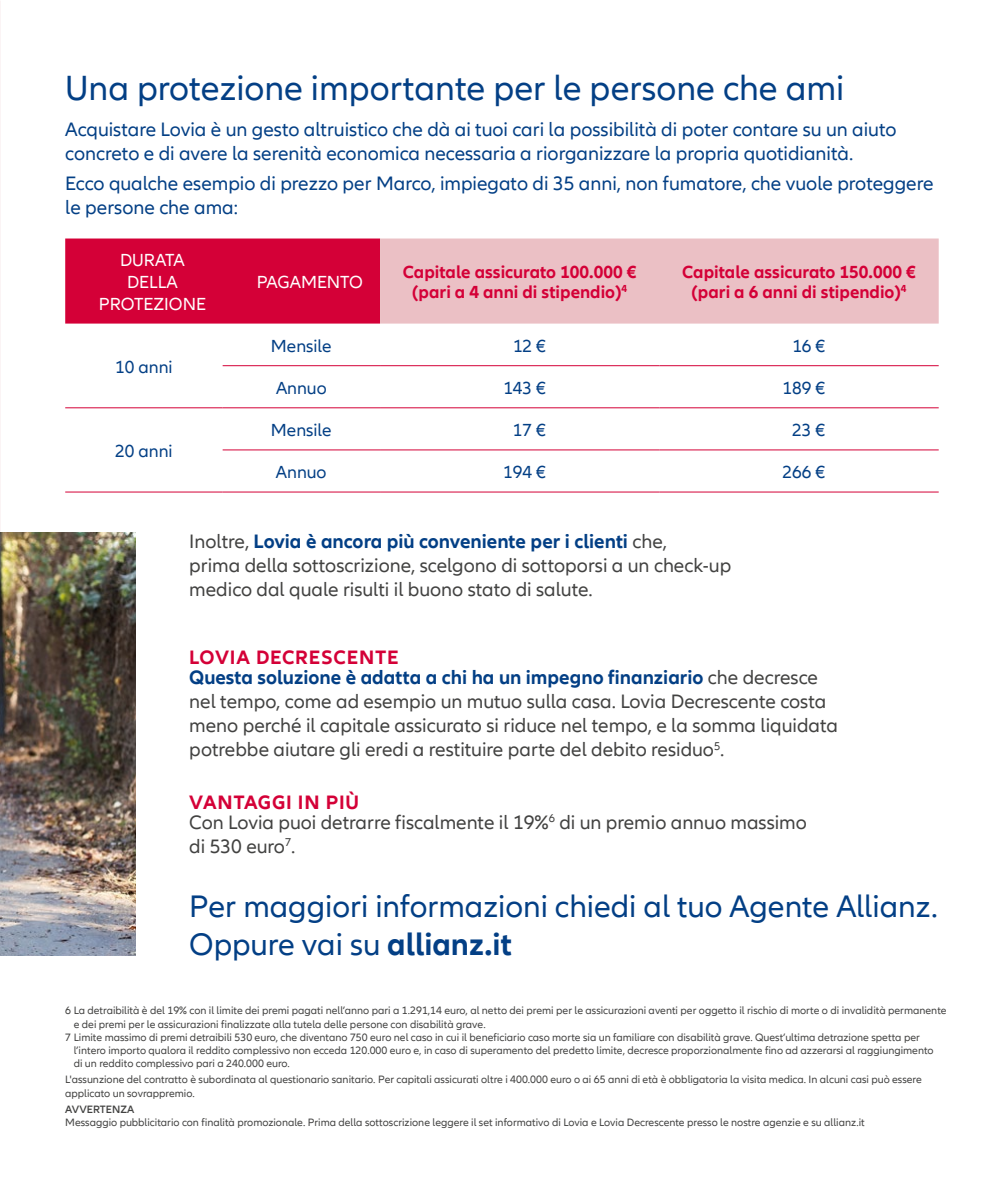
<style>
.page{position:relative;width:1004px;height:1191px;background:#fff}
.page>*{position:absolute;margin:0;border:0;box-sizing:border-box;transform-origin:0 0}
.t1{font:36px "Allianz Neo";color:#033f85}
.t2{font:32px/38px "Allianz Neo";color:#033f85}
.t3{font:20px/24px "Allianz Neo";color:#424241}
.t4{font:20px/24px "Allianz Neo";color:#033f85}
.t5{font:700 20px "Allianz Neo";letter-spacing:.04em;color:#d40037}
.t6{font:700 18px/20px "Allianz Neo";color:#d40037;text-align:center}
.t7{font:18px "Allianz Neo";color:#033f85}
.t8{font:18px/22px "Allianz Neo";color:#fff;text-align:center}
.t9{font:11px/13.2px "Allianz Neo";color:#424241}
.t10{font:600 11px "Allianz Neo";color:#424241}
.s1{font-weight:700;color:#033f85}
.s2{font-weight:700}
</style>
<div class="page">
<svg style="left:65px;top:238px;width:873px;height:85px;background:#e27c92"></svg>
<hr style="left:223px;top:365px;width:157px;height:1px;background:#d40037">
<hr style="left:380px;top:365px;width:279px;height:1px;background:#d40037">
<hr style="left:659px;top:365px;width:279px;height:1px;background:#d40037">
<hr style="left:65px;top:407px;width:158px;height:1px;background:#d40037">
<hr style="left:223px;top:407px;width:157px;height:1px;background:#d40037">
<hr style="left:380px;top:407px;width:279px;height:1px;background:#d40037">
<hr style="left:659px;top:407px;width:279px;height:1px;background:#d40037">
<hr style="left:65px;top:492px;width:158px;height:1px;background:#d40037">
<hr style="left:223px;top:449px;width:157px;height:1px;background:#d40037">
<hr style="left:223px;top:492px;width:157px;height:1px;background:#d40037">
<hr style="left:380px;top:449px;width:279px;height:1px;background:#d40037">
<hr style="left:380px;top:492px;width:279px;height:1px;background:#d40037">
<hr style="left:659px;top:449px;width:279px;height:1px;background:#d40037">
<hr style="left:659px;top:492px;width:279px;height:1px;background:#d40037">
<img style="left:0;top:532px;width:135px;height:423px">
<h1 class="t1" style="left:65px;top:68px;width:780px">Una protezione importante per le persone che ami</h1>
<h3 class="t4" style="left:65px;top:118px;width:832px">Acquistare Lovia è un gesto altruistico che dà ai tuoi cari la possibilità di poter contare su un aiuto concreto e di avere la serenità economica necessaria a riorganizzare la propria quotidianità.</h3>
<h3 class="t4" style="left:65px;top:172px;width:869px">Ecco qualche esempio di prezzo per Marco, impiegato di 35 anni, non fumatore, che vuole proteggere le persone che ama:</h3>
<h3 class="t8" style="left:99px;top:249px;width:109px">DURATA<br>DELLA<br>PROTEZIONE</h3>
<h3 class="t7" style="left:115px;top:356px;width:59px">10 anni</h3>
<h3 class="t7" style="left:115px;top:440px;width:59px">20 anni</h3>
<h3 class="t8" style="left:257px;top:271px;width:108px">PAGAMENTO</h3>
<h3 class="t6" style="left:403px;top:262px;width:235px">Capitale assicurato 100.000 € (pari a 4 anni di stipendio)<sup>4</sup></h3>
<h3 class="t6" style="left:682px;top:262px;width:235px">Capitale assicurato 150.000 € (pari a 6 anni di stipendio)<sup>4</sup></h3>
<h3 class="t7" style="left:271px;top:335px;width:62px">Mensile</h3>
<h3 class="t7" style="left:513px;top:335px;width:34px">12 €</h3>
<h3 class="t7" style="left:792px;top:335px;width:34px">16 €</h3>
<h3 class="t7" style="left:276px;top:377px;width:52px">Annuo</h3>
<h3 class="t7" style="left:503px;top:377px;width:44px">143 €</h3>
<h3 class="t7" style="left:782px;top:377px;width:44px">189 €</h3>
<h3 class="t7" style="left:271px;top:419px;width:62px">Mensile</h3>
<h3 class="t7" style="left:513px;top:419px;width:34px">17 €</h3>
<h3 class="t7" style="left:792px;top:419px;width:34px">23 €</h3>
<h3 class="t7" style="left:276px;top:461px;width:52px">Annuo</h3>
<h3 class="t7" style="left:503px;top:461px;width:44px">194 €</h3>
<h3 class="t7" style="left:782px;top:461px;width:44px">266 €</h3>
<h3 class="t3" style="left:189px;top:530px;width:543px">Inoltre, <span class="s1">Lovia è ancora più conveniente per i clienti</span> che,<br>prima della sottoscrizione, scelgono di sottoporsi a un check-up medico dal quale risulti il buono stato di salute.</h3>
<h3 class="t5" style="left:189px;top:645px;width:211px">LOVIA DECRESCENTE</h3>
<p class="t3" style="left:189px;top:666px;width:650px"><span class="s1">Questa soluzione è adatta a chi ha un impegno finanziario</span> che decresce nel tempo, come ad esempio un mutuo sulla casa. Lovia Decrescente costa meno perché il capitale assicurato si riduce nel tempo, e la somma liquidata potrebbe aiutare gli eredi a restituire parte del debito residuo<sup>5</sup>.</p>
<h3 class="t5" style="left:189px;top:790px;width:171px">VANTAGGI IN PIÙ</h3>
<h3 class="t3" style="left:189px;top:811px;width:619px">Con Lovia puoi detrarre fiscalmente il 19%<sup>6</sup> di un premio annuo massimo di 530 euro<sup>7</sup>.</h3>
<h2 class="t2" style="left:189px;top:888px;width:750px">Per maggiori informazioni chiedi al tuo Agente Allianz.<br>Oppure vai su <span class="s2">allianz.it</span></h2>
<p class="t9" style="left:65px;top:1004px;width:882px">6 La detraibilità è del 19% con il limite dei premi pagati nell’anno pari a 1.291,14 euro, al netto dei premi per le assicurazioni aventi per oggetto il rischio di morte o di invalidità permanente</p>
<p class="t9" style="left:74px;top:1017px;width:413px">e dei premi per le assicurazioni finalizzate alla tutela delle persone con disabilità grave.</p>
<p class="t9" style="left:65px;top:1031px;width:856px">7 Limite massimo di premi detraibili 530 euro, che diventano 750 euro nel caso in cui il beneficiario caso morte sia un familiare con disabilità grave. Quest’ultima detrazione spetta per</p>
<p class="t9" style="left:74px;top:1044px;width:861px">l’intero importo qualora il reddito complessivo non ecceda 120.000 euro e, in caso di superamento del predetto limite, decresce proporzionalmente fino ad azzerarsi al raggiungimento</p>
<p class="t9" style="left:74px;top:1057px;width:218px">di un reddito complessivo pari a 240.000 euro.</p>
<p class="t9" style="left:65px;top:1073px;width:858px">L'assunzione del contratto è subordinata al questionario sanitario. Per capitali assicurati oltre i 400.000 euro o ai 65 anni di età è obbligatoria la visita medica. In alcuni casi può essere applicato un sovrappremio.</p>
<p class="t10" style="left:65px;top:1102px;width:70px">AVVERTENZA</p>
<p class="t9" style="left:65px;top:1115px;width:801px">Messaggio pubblicitario con finalità promozionale. Prima della sottoscrizione leggere il set informativo di Lovia e Lovia Decrescente presso le nostre agenzie e su allianz.it</p>
</div>
